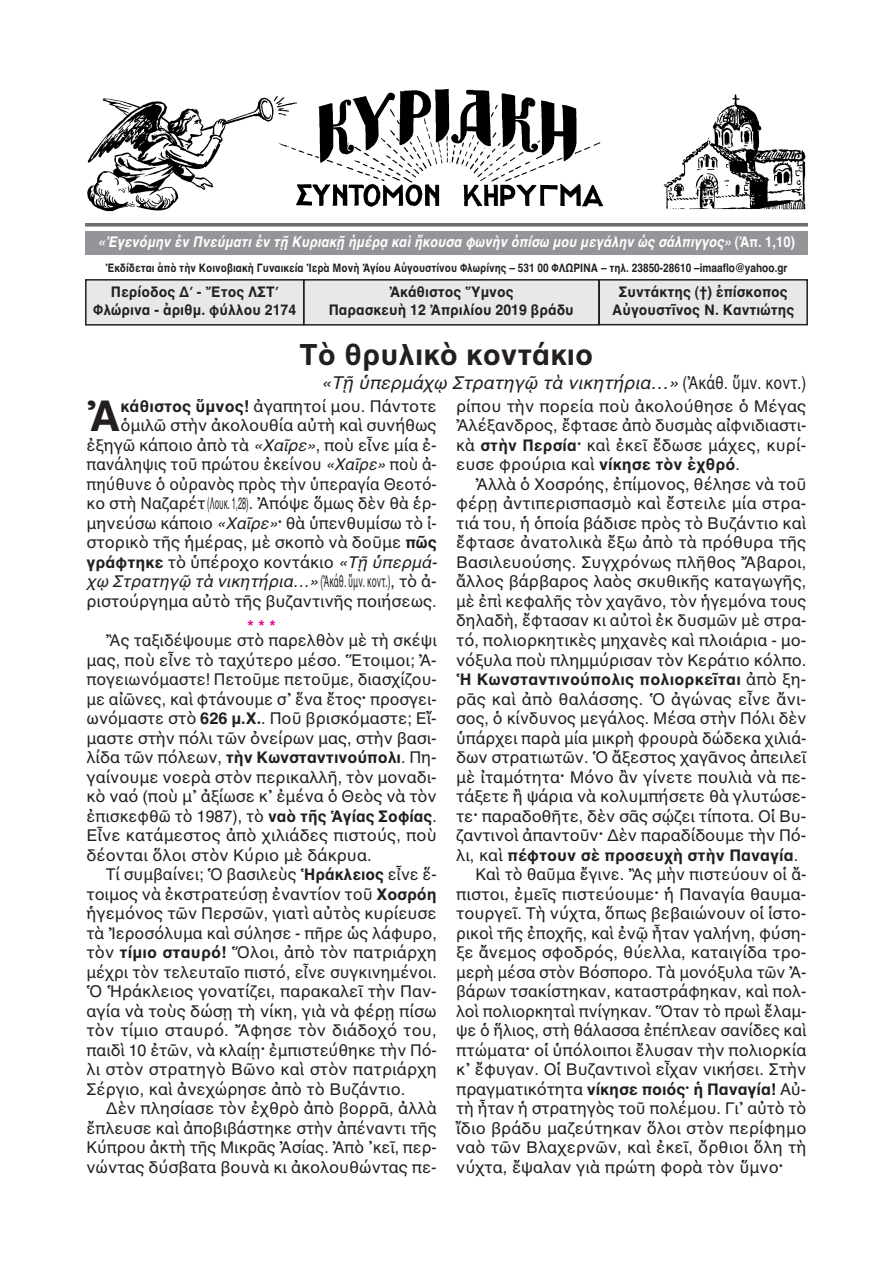
<style>
.page{position:relative;width:893px;height:1263px;background:#fff}
.page>*{position:absolute;margin:0;border:0;box-sizing:border-box;transform-origin:0 0}
.t1{font:700 43.5px "AL Helvetica";color:#231f20}
.t2{font:700 30px "AL Helvetica";color:#231f20}
.t3{font:italic 18px "AL Helvetica";color:#231f20}
.t4{font:16.5px/19.5px "AL Helvetica";color:#231f20;text-align:justify}
.t5{font:700 16.5px "AL Helvetica";color:#231f20}
.t6{font:700 16.5px "AL Helvetica";color:#ed028c}
.t7{font:700 15px/18px "AL Helvetica";color:#231f20;text-align:center;scale:.95 1}
.t8{font:italic 700 15px "AL Helvetica";color:#fff;scale:.88 1}
.t9{font:700 12px "AL Helvetica";color:#231f20;scale:.85 1}
.s1{font-style:normal}
.s2{font-weight:700}
.s3{font-style:italic}
.s4{font-weight:400}
</style>
<div class="page">
<div style="left:304px;top:281px;width:294px;height:43px;background:#e7e8e9"></div>
<div style="left:303px;top:279px;width:297px;height:47px;border:2px solid #231f20"></div>
<div style="left:87px;top:281px;width:216px;height:43px;background:#e7e8e9"></div>
<div style="left:85px;top:279px;width:219px;height:47px;border:2px solid #231f20"></div>
<div style="left:600px;top:281px;width:206px;height:43px;background:#e7e8e9"></div>
<div style="left:598px;top:279px;width:210px;height:46px;border:2px solid #231f20"></div>
<svg style="left:85px;top:223px;width:723px;height:4px;background:#7b7c7f"></svg>
<div style="left:85px;top:231px;width:723px;height:23px;background:#939598"></div>
<img style="left:87px;top:89px;width:719px;height:123px">
<p class="t8" style="left:98px;top:233px;width:794px">«Ἐγενόμην ἐν Πνεύματι ἐν τῇ Κυριακῇ ἡμέρᾳ καὶ ἤκουσα φωνὴν ὀπίσω μου μεγάλην ὡς σάλπιγγος» <span class="s1">(Ἀπ. 1,10)</span></p>
<p class="t9" style="left:105px;top:261px;width:804px">Ἐκδίδεται ἀπὸ τὴν Κοινοβιακὴ Γυναικεία Ἱερὰ Μονὴ Ἁγίου Αὐγουστίνου Φλωρίνης – 531 00 ΦΛΩΡΙΝΑ – τηλ. 23850-28610 –imaaflo@yahoo.gr</p>
<p class="t7" style="left:93px;top:283px;width:215px">Περίοδος Δ΄ - Ἔτος ΛΣΤ΄<br>Φλώρινα - ἀριθμ. φύλλου 2174</p>
<p class="t7" style="left:612px;top:283px;width:193px">Συντάκτης (†) ἐπίσκοπος<br>Αὐγουστῖνος Ν. Καντιώτης</p>
<h2 class="t2" style="left:300px;top:337px;width:295px">Τὸ θρυλικὸ κοντάκιο</h2>
<p class="t3" style="left:321px;top:372px;width:487px">«Τῇ ὑπερμάχῳ Στρατηγῷ τὰ νικητήρια…» <span class="s1">(Ἀκάθ. ὕμν. κοντ.)</span></p>
<p class="t7" style="left:329px;top:283px;width:260px">Ἀκάθιστος Ὕμνος<br>Παρασκευὴ 12 Ἀπριλίου 2019 βράδυ</p>
<p class="t4" style="left:87px;top:396px;width:352px;text-align:right"><span class="s2">κάθιστος ὕμνος!</span> ἀγαπητοί μου. Πάντοτε ὁμιλῶ στὴν ἀκολουθία αὐτὴ καὶ συνήθως ἐξηγῶ κάποιο ἀπὸ τὰ <span class="s3">«Χαῖρε»</span>, ποὺ εἶνε μία ἐ&shy;πανάληψις τοῦ πρώτου ἐκείνου <span class="s3">«Χαῖρε»</span> ποὺ ἀ&shy;πηύθυνε ὁ οὐρανὸς πρὸς τὴν ὑπεραγία Θεοτό&shy;κο στὴ Ναζαρέτ(Λουκ. 1,28). Ἀπόψε ὅμως δὲν θὰ ἑρ&shy;μηνεύσω κάποιο <span class="s3">«Χαῖρε»</span><span class="s2">·</span> θὰ ὑπενθυμίσω τὸ ἱ&shy;στορικὸ τῆς ἡμέρας, μὲ σκοπὸ νὰ δοῦμε <span class="s2">πῶς γράφτηκε</span> τὸ ὑπέροχο κοντάκιο <span class="s3">«Τῇ ὑπερμά&shy;χῳ Στρατηγῷ τὰ νικητήρια…»</span>(Ἀκάθ. ὕμν. κοντ.), τὸ ἀ&shy;ριστούργημα αὐτὸ τῆς βυζαντινῆς ποιήσεως.</p>
<p class="t6" style="left:248px;top:617px;width:30px">***</p>
<p class="t4" style="left:87px;top:630px;width:352px;text-indent:19px">Ἂς ταξιδέψουμε στὸ παρελθὸν μὲ τὴ σκέψι μας, ποὺ εἶνε τὸ ταχύτερο μέσο. Ἕτοιμοι; Ἀ&shy;πογειωνόμαστε! Πετοῦμε πετοῦμε, διασχίζου&shy;με αἰῶνες, καὶ φτάνουμε σ᾽ ἕνα ἔτος<span class="s2">·</span> προσγει&shy;ωνόμαστε στὸ <span class="s2">626 μ.Χ.</span>. Ποῦ βρισκόμαστε; Εἴ&shy;μαστε στὴν πόλι τῶν ὀνείρων μας, στὴν βασι&shy;λίδα τῶν πόλεων, <span class="s2">τὴν Κωνσταντινούπολι</span>. Πη&shy;γαίνουμε νοερὰ στὸν περικαλλῆ, τὸν μοναδι&shy;κὸ ναό (ποὺ μ᾽ ἀξίωσε κ᾽ ἐμένα ὁ Θεὸς νὰ τὸν ἐπισκεφθῶ τὸ 1987), τὸ <span class="s2">ναὸ τῆς Ἁγίας Σοφίας</span>.<br>Εἶνε κατάμεστος ἀπὸ χιλιάδες πιστούς, ποὺ δέονται ὅλοι στὸν Κύριο μὲ δάκρυα.</p>
<p class="t4" style="left:87px;top:864px;width:352px;text-indent:19px">Τί συμβαίνει; Ὁ βασιλεὺς <span class="s2">Ἡράκλειος</span> εἶνε ἕ&shy;τοιμος νὰ ἐκστρατεύσῃ ἐναντίον τοῦ <span class="s2">Χοσρόη </span>ἡγεμόνος τῶν Περσῶν, γιατὶ αὐτὸς κυρίευσε τὰ Ἰεροσόλυμα καὶ σύλησε - πῆρε ὡς λάφυρο, τὸν <span class="s2">τίμιο σταυρό!</span> Ὅλοι, ἀπὸ τὸν πατριάρχη μέχρι τὸν τελευταῖο πιστό, εἶνε συγκινημένοι.<br>Ὁ Ἡράκλειος γονατίζει, παρακαλεῖ τὴν Παν&shy;αγία νὰ τοὺς δώσῃ τὴ νίκη, γιὰ νὰ φέρῃ πίσω τὸν τίμιο σταυρό. Ἄφησε τὸν διάδοχό του, παιδὶ 10 ἐτῶν, νὰ κλαίῃ<span class="s2">·</span> ἐμπιστεύθηκε τὴν Πό&shy;λι στὸν στρατηγὸ Βῶνο καὶ στὸν πατριάρχη Σέργιο, καὶ ἀνεχώρησε ἀπὸ τὸ Βυζάντιο.</p>
<p class="t4" style="left:87px;top:1098px;width:352px;text-indent:19px">Δὲν πλησίασε τὸν ἐχθρὸ ἀπὸ βορρᾶ, ἀλλὰ ἔπλευσε καὶ ἀποβιβάστηκε στὴν ἀπέναντι τῆς Κύπρου ἀκτὴ τῆς Μικρᾶς Ἀσίας. Ἀπὸ ᾽κεῖ, περ&shy;νώντας δύσβατα βουνὰ κι ἀκολουθώντας πε-</p>
<h1 class="t1" style="left:87px;top:391px;width:36px">Ἀ</h1>
<p class="t4" style="left:456px;top:396px;width:352px">ρίπου τὴν πορεία ποὺ ἀκολούθησε ὁ Μέγας Ἀλέξανδρος, ἔφτασε ἀπὸ δυσμὰς αἰφνιδιαστι&shy;κὰ <span class="s2">στὴν Περσία·</span> καὶ ἐκεῖ ἔδωσε μάχες, κυρί&shy;ευσε φρούρια καὶ <span class="s2">νίκησε τὸν ἐχθρό</span>.</p>
<p class="t4" style="left:475px;top:474px;width:332px">Ἀλλὰ ὁ Χοσρόης, ἐπίμονος, θέλησε νὰ τοῦ</p>
<p class="t4" style="left:456px;top:494px;width:352px">φέρῃ ἀντιπερισπασμὸ καὶ ἔστειλε μία στρα-</p>
<p class="t4" style="left:456px;top:513px;width:352px">τιά του, ἡ ὁποία βάδισε πρὸς τὸ Βυζάντιο καὶ</p>
<p class="t4" style="left:456px;top:533px;width:352px">ἔφτασε ἀνατολικὰ ἔξω ἀπὸ τὰ πρόθυρα τῆς</p>
<p class="t4" style="left:456px;top:552px;width:352px">Βασιλευούσης. Συγχρόνως πλῆθος Ἄβαροι,</p>
<p class="t4" style="left:456px;top:572px;width:352px">ἄλλος βάρβαρος λαὸς σκυθικῆς καταγωγῆς,</p>
<p class="t4" style="left:456px;top:591px;width:352px">μὲ ἐπὶ κεφαλῆς τὸν χαγᾶνο, τὸν ἡγεμόνα τους</p>
<p class="t4" style="left:456px;top:611px;width:352px">δηλαδὴ, ἔφτασαν κι αὐτοὶ ἐκ δυσμῶν μὲ στρα-</p>
<p class="t4" style="left:456px;top:630px;width:352px">τό, πολιορκητικὲς μηχανὲς καὶ πλοιάρια - μο-</p>
<p class="t4" style="left:456px;top:650px;width:352px">νόξυλα ποὺ πλημμύρισαν τὸν Κεράτιο κόλπο.</p>
<p class="t5" style="left:456px;top:670px;width:352px">Ἡ Κωνσταντινούπολις πολιορκεῖται <span class="s4">ἀπὸ ξη-</span></p>
<p class="t4" style="left:456px;top:689px;width:352px">ρᾶς καὶ ἀπὸ θαλάσσης. Ὁ ἀγώνας εἶνε ἄνι-</p>
<p class="t4" style="left:456px;top:708px;width:352px">σος, ὁ κίνδυνος μεγάλος. Μέσα στὴν Πόλι δὲν</p>
<p class="t4" style="left:456px;top:728px;width:352px">ὑπάρχει παρὰ μία μικρὴ φρουρὰ δώδεκα χιλιά-</p>
<p class="t4" style="left:456px;top:747px;width:352px">δων στρατιωτῶν. Ὁ ἄξεστος χαγᾶνος ἀπειλεῖ</p>
<p class="t4" style="left:456px;top:767px;width:352px">μὲ ἰταμότητα<span class="s2">·</span> Μόνο ἂν γίνετε πουλιὰ νὰ πε-</p>
<p class="t4" style="left:456px;top:786px;width:352px">τάξετε ἢ ψάρια νὰ κολυμπήσετε θὰ γλυτώσε-</p>
<p class="t4" style="left:456px;top:806px;width:352px">τε<span class="s2">·</span> παραδοθῆτε, δὲν σᾶς σῴζει τίποτα. Οἱ Βυ-</p>
<p class="t4" style="left:456px;top:825px;width:352px">ζαντινοὶ ἀπαντοῦν<span class="s2">·</span> Δὲν παραδίδουμε τὴν Πό-</p>
<p class="t5" style="left:456px;top:845px;width:344px"><span class="s4">λι, καὶ</span> πέφτουν σὲ προσευχὴ στὴν Παναγία<span class="s4">.</span></p>
<p class="t4" style="left:475px;top:864px;width:332px">Καὶ τὸ θαῦμα ἔγινε. Ἂς μὴν πιστεύουν οἱ ἄ-</p>
<p class="t4" style="left:456px;top:884px;width:352px">πιστοι, ἐμεῖς πιστεύουμε<span class="s2">·</span> ἡ Παναγία θαυμα-</p>
<p class="t4" style="left:456px;top:903px;width:352px">τουργεῖ. Τὴ νύχτα, ὅπως βεβαιώνουν οἱ ἱστο-</p>
<p class="t4" style="left:456px;top:923px;width:352px">ρικοὶ τῆς ἐποχῆς, καὶ ἐνῷ ἦταν γαλήνη, φύση-</p>
<p class="t4" style="left:456px;top:942px;width:352px">ξε ἄνεμος σφοδρός, θύελλα, καταιγίδα τρο-</p>
<p class="t4" style="left:456px;top:962px;width:352px">μερὴ μέσα στὸν Βόσπορο. Τὰ μονόξυλα τῶν Ἀ-</p>
<p class="t4" style="left:456px;top:981px;width:352px">βάρων τσακίστηκαν, καταστράφηκαν, καὶ πολ-</p>
<p class="t4" style="left:456px;top:1001px;width:352px">λοὶ πολιορκηταὶ πνίγηκαν. Ὅταν τὸ πρωὶ ἔλαμ-</p>
<p class="t4" style="left:456px;top:1020px;width:352px">ψε ὁ ἥλιος, στὴ θάλασσα ἐπέπλεαν σανίδες καὶ</p>
<p class="t4" style="left:456px;top:1040px;width:352px">πτώματα<span class="s2">·</span> οἱ ὑπόλοιποι ἔλυσαν τὴν πολιορκία</p>
<p class="t4" style="left:456px;top:1059px;width:352px">κ᾽ ἔφυγαν. Οἱ Βυζαντινοὶ εἶχαν νικήσει. Στὴν</p>
<p class="t5" style="left:456px;top:1079px;width:352px"><span class="s4">πραγματικότητα</span> νίκησε ποιός· ἡ Παναγία! <span class="s4">Αὐ-</span></p>
<p class="t4" style="left:456px;top:1098px;width:352px">τὴ ἦταν ἡ στρατηγὸς τοῦ πολέμου. Γι᾽ αὐτὸ τὸ</p>
<p class="t4" style="left:456px;top:1118px;width:352px">ἴδιο βράδυ μαζεύτηκαν ὅλοι στὸν περίφημο</p>
<p class="t4" style="left:456px;top:1137px;width:352px">ναὸ τῶν Βλαχερνῶν, καὶ ἐκεῖ, ὄρθιοι ὅλη τὴ</p>
<p class="t4" style="left:456px;top:1157px;width:329px">νύχτα, ἔψαλαν γιὰ πρώτη φορὰ τὸν ὕμνο<span class="s2">·</span></p>
</div>
